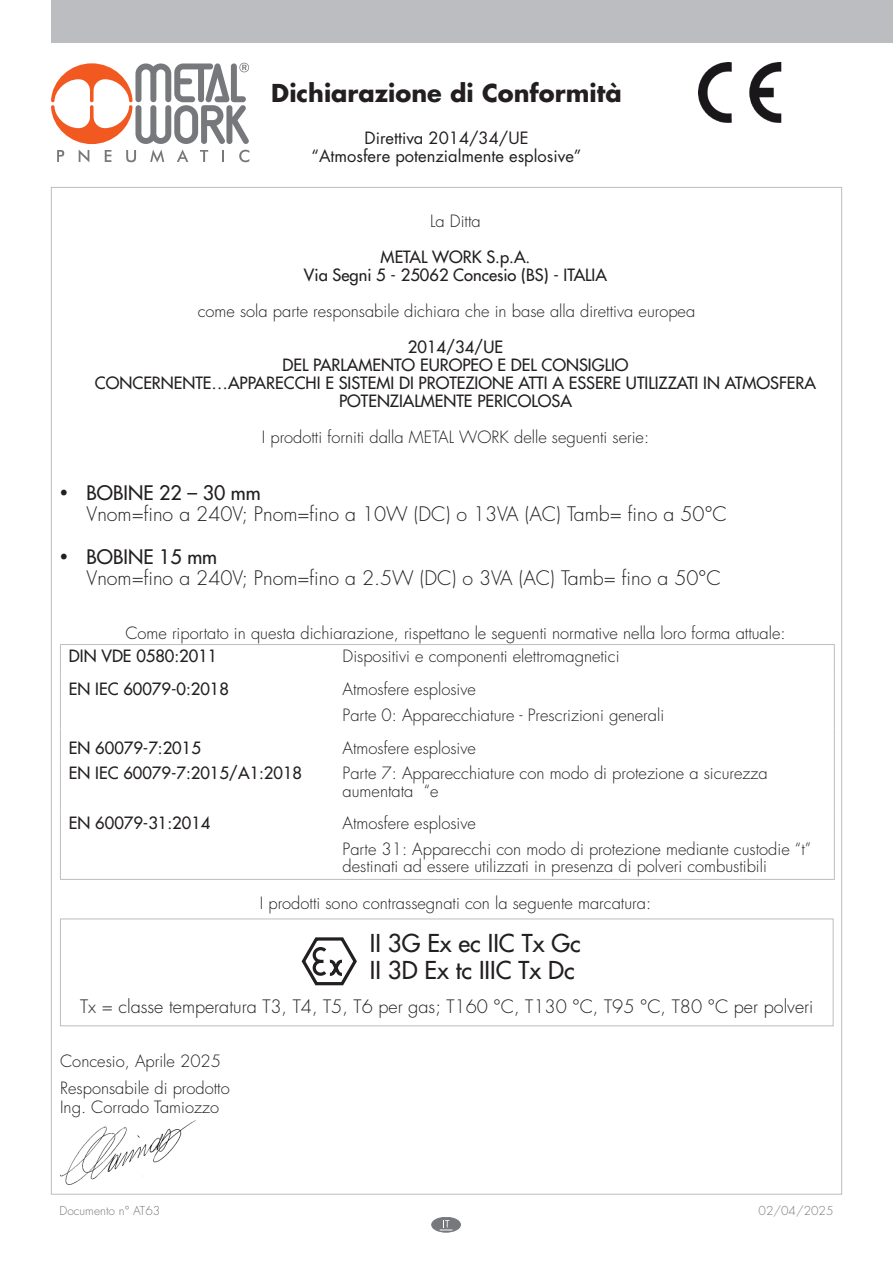
<style>
.page{position:relative;width:893px;height:1263px;background:#fff}
.page>*{position:absolute;margin:0;border:0;box-sizing:border-box;transform-origin:0 0}
.t1{font:500 24px/27px "Futura Std";color:#231f20}
.t2{font:700 24px "Futura Std";color:#231f20}
.t3{font:300 19.5px/21px "Futura Std";color:#231f20}
.t4{font:300 18px "Futura Std";color:#231f20}
.t5{font:300 16.5px/25.5px "Futura Std";color:#231f20}
.t6{font:500 16.5px/18px "Futura Std";color:#231f20;text-align:center}
.t7{font:16.5px/18px "Futura Std";color:#231f20;text-align:center}
.t8{font:300 12px "Futura Std";color:#76787b}
.s1{font-weight:500}
</style>
<div class="page">
<div style="left:51px;top:0;width:842px;height:43px;background:#bcbdc0"></div>
<img style="left:698px;top:63px;width:83px;height:60px">
<svg style="left:51px;top:63px;width:198px;height:99px"></svg>
<div style="left:432px;top:1217px;width:28px;height:15px;background:#76787b;border-radius:50%"></div>
<div style="left:432px;top:1217px;width:29px;height:15px;border:1px solid #76787b;border-radius:50%"></div>
<svg style="left:440px;top:1220px;width:12px;height:11px"></svg>
<img style="left:60px;top:1120px;width:135px;height:65px">
<div style="left:60px;top:919px;width:773px;height:107px;border:1px solid #bcbdc0"></div>
<svg style="left:301px;top:937px;width:56px;height:48px"></svg>
<hr style="left:60px;top:644px;width:274px;height:1px;background:#bcbdc0">
<hr style="left:334px;top:644px;width:501px;height:1px;background:#bcbdc0">
<svg style="left:60px;top:645px;width:1px;height:116px"></svg>
<svg style="left:834px;top:645px;width:1px;height:116px"></svg>
<hr style="left:60px;top:761px;width:1px;height:43px;background:#bcbdc0">
<hr style="left:834px;top:761px;width:1px;height:43px;background:#bcbdc0">
<svg style="left:60px;top:804px;width:1px;height:33px"></svg>
<svg style="left:834px;top:804px;width:1px;height:33px"></svg>
<hr style="left:60px;top:837px;width:1px;height:42px;background:#bcbdc0">
<hr style="left:834px;top:837px;width:1px;height:42px;background:#bcbdc0">
<hr style="left:60px;top:879px;width:274px;height:1px;background:#bcbdc0">
<hr style="left:334px;top:879px;width:501px;height:1px;background:#bcbdc0">
<h1 class="t2" style="left:271px;top:78px;width:352px">Dichiarazione di Conformità</h1>
<p class="t7" style="left:312px;top:130px;width:271px">Direttiva 2014/34/UE<br>“Atmosfere potenzialmente esplosive”</p>
<p class="t5" style="left:430px;top:209px;width:52px">La Ditta</p>
<p class="t6" style="left:304px;top:248px;width:305px">METAL WORK S.p.A.<br>Via Segni 5 - 25062 Concesio (BS) - ITALIA</p>
<p class="t5" style="left:198px;top:299px;width:499px">come sola parte responsabile dichiara che in base alla direttiva europea</p>
<p class="t6" style="left:95px;top:338px;width:723px">2014/34/UE<br>DEL PARLAMENTO EUROPEO E DEL CONSIGLIO<br>CONCERNENTE…APPARECCHI E SISTEMI DI PROTEZIONE ATTI A ESSERE UTILIZZATI IN ATMOSFERA POTENZIALMENTE PERICOLOSA</p>
<p class="t5" style="left:262px;top:425px;width:389px">I prodotti forniti dalla METAL WORK delle seguenti serie:</p>
<p class="t3" style="left:87px;top:483px;width:642px;text-indent:-27px">• <span class="s1">BOBINE 22 – 30 mm<br></span>Vnom=fino a 240V; Pnom=fino a 10W (DC) o 13VA (AC) Tamb= fino a 50°C</p>
<p class="t3" style="left:87px;top:547px;width:636px;text-indent:-27px">• <span class="s1">BOBINE 15 mm<br></span>Vnom=fino a 240V; Pnom=fino a 2.5W (DC) o 3VA (AC) Tamb= fino a 50°C</p>
<p class="t5" style="left:125px;top:621px;width:662px">Come riportato in questa dichiarazione, rispettano le seguenti normative nella loro forma attuale:</p>
<p class="t6" style="left:69px;top:647px;width:150px">DIN VDE 0580:2011</p>
<p class="t5" style="left:343px;top:644px;width:278px">Dispositivi e componenti elettromagnetici</p>
<p class="t6" style="left:69px;top:680px;width:162px">EN IEC 60079-0:2018</p>
<p class="t5" style="left:343px;top:677px;width:323px">Atmosfere esplosive<br>Parte 0: Apparecchiature - Prescrizioni generali</p>
<p class="t6" style="left:69px;top:739px;width:133px">EN 60079-7:2015</p>
<p class="t5" style="left:343px;top:735px;width:135px">Atmosfere esplosive</p>
<p class="t6" style="left:69px;top:764px;width:235px">EN IEC 60079-7:2015/A1:2018</p>
<p class="t5" style="left:343px;top:765px;width:426px;line-height:17.4px">Parte 7: Apparecchiature con modo di protezione a sicurezza aumentata “e</p>
<p class="t6" style="left:69px;top:814px;width:143px">EN 60079-31:2014</p>
<p class="t5" style="left:343px;top:811px;width:470px">Atmosfere esplosive<br>Parte 31: Apparecchi con modo di protezione mediante custodie “t”</p>
<p class="t5" style="left:343px;top:854px;width:426px">destinati ad essere utilizzati in presenza di polveri combustibili</p>
<p class="t5" style="left:260px;top:891px;width:393px">I prodotti sono contrassegnati con la seguente marcatura:</p>
<h1 class="t1" style="left:370px;top:929px;width:212px">II 3G Ex ec IIC Tx Gc<br>II 3D Ex tc IIIC Tx Dc</h1>
<p class="t4" style="left:80px;top:995px;width:735px">Tx = classe temperatura T3, T4, T5, T6 per gas; T160 °C, T130 °C, T95 °C, T80 °C per polveri</p>
<p class="t5" style="left:60px;top:1048px;width:171px;line-height:27px">Concesio, Aprile 2025<br>Responsabile di prodotto</p>
<p class="t5" style="left:60px;top:1095px;width:160px">Ing. Corrado Tamiozzo</p>
<p class="t8" style="left:60px;top:1203px;width:102px">Documento n° AT63</p>
<p class="t8" style="left:759px;top:1203px;width:76px">02/04/2025</p>
</div>
